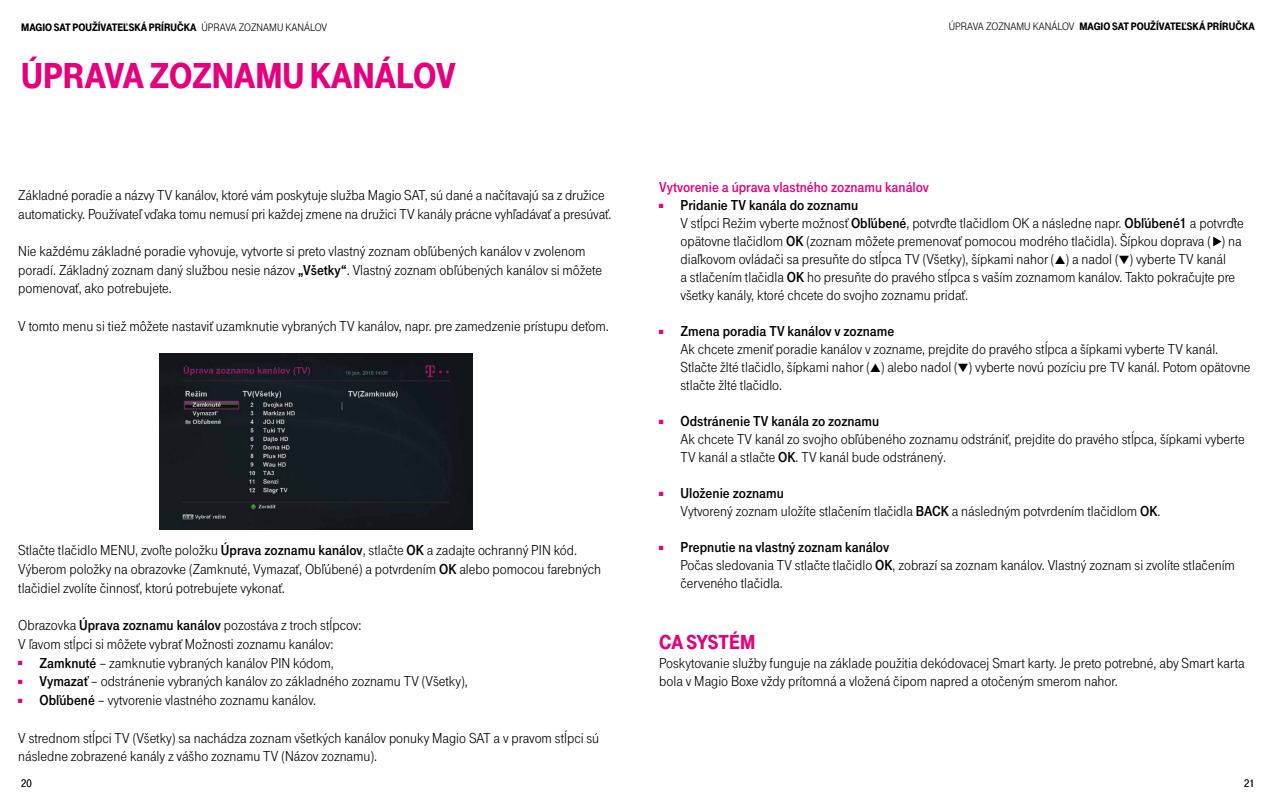
<style>
.page{position:relative;width:1276px;height:808px;background:#fff}
.page>*{position:absolute;margin:0;border:0;box-sizing:border-box;transform-origin:0 0}
.t1{font:37.5px "Tele Grotesk Ultr";color:#e6007d}
.t2{font:21px "Tele Grotesk Ultr";letter-spacing:-.01em;color:#e6007d}
.t3{font:15px/18.8px "Tele Grotesk Norm";color:#000}
.t4{font:15px "Tele Grotesk Fett";color:#000}
.t5{font:15px/18px "Tele Grotesk Fett";color:#e6007d}
.t6{font:11.25px "Tele Grotesk Ultr";color:#000}
.t7{font:11.25px "Tele Grotesk Norm";color:#000}
.s1{font-family:"Tele Grotesk Norm"}
.s2{font-family:"Tele Grotesk Fett"}
.s3{font-family:"Tele Logo";font-size:30px;color:#e6007d}
.s4{font-family:"Tele Logo";font-size:30px}
.s5{color:#000}
</style>
<div class="page">
<img style="left:160px;top:353px;width:312px;height:176px">
<svg style="left:1213px;top:237px;width:8px;height:9px"></svg>
<p class="t6" style="left:21px;top:21px;width:307px">MAGIO SAT POUŽÍVATEĽSKÁ PRÍRUČKA <span class="s1">ÚPRAVA ZOZNAMU KANÁLOV</span></p>
<p class="t6" style="left:948px;top:20px;width:307px"><span class="s1">ÚPRAVA ZOZNAMU KANÁLOV</span> MAGIO SAT POUŽÍVATEĽSKÁ PRÍRUČKA</p>
<h1 class="t1" style="left:21px;top:54px;width:436px">ÚPRAVA ZOZNAMU KANÁLOV</h1>
<p class="t3" style="left:18px;top:186px;width:595px">Základné poradie a názvy TV kanálov, ktoré vám poskytuje služba Magio SAT, sú dané a načítavajú sa z družice automaticky. Používateľ vďaka tomu nemusí pri každej zmene na družici TV kanály prácne vyhľadávať a presúvať.</p>
<p class="t3" style="left:18px;top:242px;width:585px">Nie každému základné poradie vyhovuje, vytvorte si preto vlastný zoznam obľúbených kanálov v zvolenom poradí. Základný zoznam daný službou nesie názov <span class="s2">„Všetky“</span>. Vlastný zoznam obľúbených kanálov si môžete pomenovať, ako potrebujete.</p>
<p class="t3" style="left:18px;top:317px;width:592px">V tomto menu si tiež môžete nastaviť uzamknutie vybraných TV kanálov, napr. pre zamedzenie prístupu deťom.</p>
<p class="t3" style="left:18px;top:541px;width:584px">Stlačte tlačidlo MENU, zvoľte položku <span class="s2">Úprava zoznamu kanálov</span>, stlačte <span class="s2">OK</span> a zadajte ochranný PIN kód.<br>Výberom položky na obrazovke (Zamknuté, Vymazať, Obľúbené) a potvrdením <span class="s2">OK</span> alebo pomocou farebných tlačidiel zvolíte činnosť, ktorú potrebujete vykonať.</p>
<p class="t3" style="left:18px;top:616px;width:451px">Obrazovka <span class="s2">Úprava zoznamu kanálov</span> pozostáva z troch stĺpcov:<br>V ľavom stĺpci si môžete vybrať Možnosti zoznamu kanálov:<br><span class="s3">§</span> <span class="s2">Zamknuté</span> – zamknutie vybraných kanálov PIN kódom,<br><span class="s3">§</span> <span class="s2">Vymazať</span> – odstránenie vybraných kanálov zo základného zoznamu TV (Všetky), <span class="s3">§</span> <span class="s2">Obľúbené</span> – vytvorenie vlastného zoznamu kanálov.</p>
<p class="t3" style="left:18px;top:728px;width:582px">V strednom stĺpci TV (Všetky) sa nachádza zoznam všetkých kanálov ponuky Magio SAT a v pravom stĺpci sú následne zobrazené kanály z vášho zoznamu TV (Názov zoznamu).</p>
<p class="t5" style="left:659px;top:179px;width:271px">Vytvorenie a úprava vlastného zoznamu kanálov <span class="s4">§</span> <span class="s5">Pridanie TV kanála do zoznamu</span></p>
<p class="t3" style="left:680px;top:215px;width:565px;line-height:18px">V stĺpci Režim vyberte možnosť <span class="s2">Obľúbené</span>, potvrďte tlačidlom OK a následne napr. <span class="s2">Obľúbené1</span> a potvrďte opätovne tlačidlom <span class="s2">OK</span> (zoznam môžete premenovať pomocou modrého tlačidla). Šípkou doprava ( ) na diaľkovom ovládači sa presuňte do stĺpca TV (Všetky), šípkami nahor (▲) a nadol (▼) vyberte TV kanál<br>a stlačením tlačidla <span class="s2">OK</span> ho presuňte do pravého stĺpca s vaším zoznamom kanálov. Takto pokračujte pre všetky kanály, ktoré chcete do svojho zoznamu pridať.</p>
<p class="t4" style="left:659px;top:323px;width:237px"><span class="s3">§</span> Zmena poradia TV kanálov v zozname</p>
<p class="t3" style="left:680px;top:341px;width:571px;line-height:18px">Ak chcete zmeniť poradie kanálov v zozname, prejdite do pravého stĺpca a šípkami vyberte TV kanál.<br>Stlačte žlté tlačidlo, šípkami nahor (▲) alebo nadol (▼) vyberte novú pozíciu pre TV kanál. Potom opätovne stlačte žlté tlačidlo.</p>
<p class="t4" style="left:659px;top:413px;width:221px"><span class="s3">§</span> Odstránenie TV kanála zo zoznamu</p>
<p class="t3" style="left:680px;top:431px;width:566px;line-height:18px">Ak chcete TV kanál zo svojho obľúbeného zoznamu odstrániť, prejdite do pravého stĺpca, šípkami vyberte<br>TV kanál a stlačte <span class="s2">OK</span>. TV kanál bude odstránený.</p>
<p class="t4" style="left:659px;top:485px;width:126px"><span class="s3">§</span> Uloženie zoznamu</p>
<p class="t3" style="left:680px;top:502px;width:481px">Vytvorený zoznam uložíte stlačením tlačidla <span class="s2">BACK</span> a následným potvrdením tlačidlom <span class="s2">OK</span>.</p>
<p class="t4" style="left:659px;top:539px;width:231px"><span class="s3">§</span> Prepnutie na vlastný zoznam kanálov</p>
<p class="t3" style="left:680px;top:557px;width:556px;line-height:18px">Počas sledovania TV stlačte tlačidlo <span class="s2">OK</span>, zobrazí sa zoznam kanálov. Vlastný zoznam si zvolíte stlačením červeného tlačidla.</p>
<h2 class="t2" style="left:659px;top:630px;width:98px">CA SYSTÉM</h2>
<p class="t3" style="left:659px;top:653px;width:587px">Poskytovanie služby funguje na základe použitia dekódovacej Smart karty. Je preto potrebné, aby Smart karta bola v Magio Boxe vždy prítomná a vložená čipom napred a otočeným smerom nahor.</p>
<p class="t7" style="left:21px;top:777px;width:12px">20</p>
<p class="t7" style="left:1244px;top:777px;width:12px">21</p>
</div>
